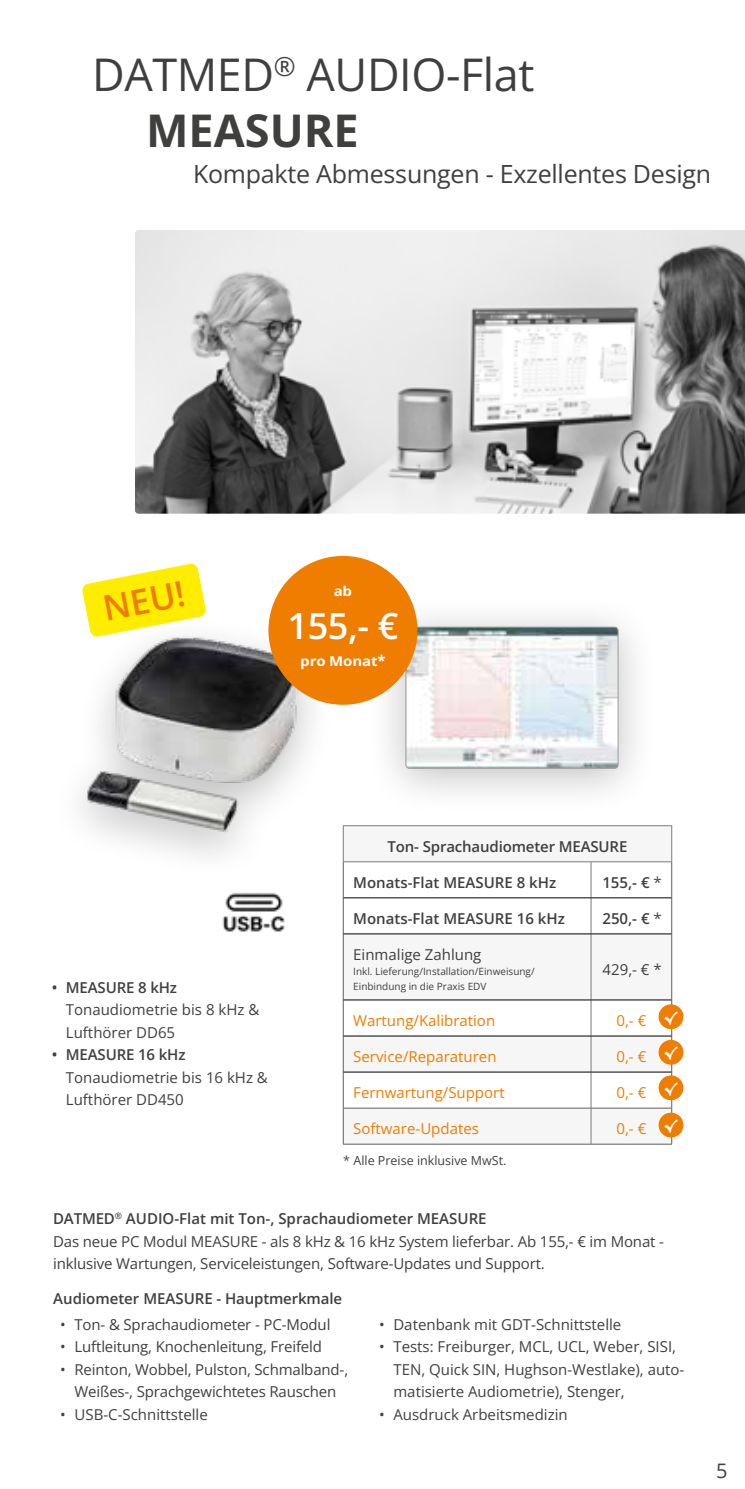
<style>
.page{position:relative;width:745px;height:1489px;background:#fff}
.page>*{position:absolute;margin:0;border:0;box-sizing:border-box;transform-origin:0 0}
.t1{font:45px "Open Sans";letter-spacing:-.01em;color:#3f3f3e}
.t2{font:700 45px "Open Sans";color:#3f3f3e}
.t3{font:600 36px "Open Sans";color:#fff}
.t4{font:600 35px "Open Sans";color:#ef7d00}
.t5{font:25px "Open Sans";letter-spacing:-.01em;color:#3f3f3e}
.t6{font:20px "Open Sans";color:#3f3f3e}
.t7{font:15px/22.5px "Open Sans";color:#3f3f3e}
.t8{font:600 15px "Open Sans";letter-spacing:-.005em;color:#3f3f3e}
.t9{font:15px "Open Sans";color:#ef7d00}
.t10{font:15px "Berlin Sans FB";color:#fff}
.t11{font:700 13.5px "Open Sans";letter-spacing:-.01em;color:#fff;scale:1.11 1}
.t12{font:12.5px "Open Sans";color:#3f3f3e}
.t13{font:10px/15px "Open Sans";color:#3f3f3e}
.s1{font-size:15px}
.s2{font-weight:400}
.s3{font-weight:600}
</style>
<div class="page">
<div style="left:365px;top:594px;width:293px;height:221px;background:#000;opacity:.25"></div>
<img style="left:405px;top:628px;width:212px;height:140px">
<div style="left:405px;top:626px;width:213px;height:142px;border:1px solid #9d9d9c;border-radius:4px"></div>
<img style="left:80px;top:637px;width:251px;height:215px">
<img style="left:222px;top:892px;width:63px;height:40px">
<div style="left:268px;top:556px;width:149px;height:148px;background:#ef7d00;border-radius:50%"></div>
<img style="left:135px;top:230px;width:609px;height:283px">
<svg style="left:343px;top:826px;width:328px;height:317px;fill:#f6f6f6"></svg>
<svg style="left:343px;top:862px;width:328px;height:71px"></svg>
<hr style="left:590px;top:862px;width:1px;height:35px;background:#7c7b7b">
<hr style="left:590px;top:898px;width:1px;height:35px;background:#7c7b7b">
<hr style="left:590px;top:934px;width:1px;height:65px;background:#7c7b7b">
<hr style="left:590px;top:1000px;width:1px;height:35px;background:#7c7b7b">
<hr style="left:590px;top:1036px;width:1px;height:35px;background:#7c7b7b">
<hr style="left:590px;top:1072px;width:1px;height:35px;background:#7c7b7b">
<hr style="left:590px;top:1108px;width:1px;height:35px;background:#7c7b7b">
<hr style="left:343px;top:825px;width:247px;height:1px;background:#7c7b7b">
<hr style="left:342px;top:826px;width:1px;height:35px;background:#7c7b7b">
<hr style="left:590px;top:825px;width:81px;height:1px;background:#7c7b7b">
<hr style="left:671px;top:826px;width:1px;height:35px;background:#7c7b7b">
<hr style="left:343px;top:861px;width:247px;height:1px;background:#7c7b7b">
<hr style="left:590px;top:861px;width:81px;height:1px;background:#7c7b7b">
<hr style="left:342px;top:862px;width:1px;height:35px;background:#5f5e5e">
<hr style="left:671px;top:862px;width:1px;height:35px;background:#5f5e5e">
<hr style="left:342px;top:897px;width:1px;height:36px;background:#5f5e5e">
<hr style="left:671px;top:897px;width:1px;height:36px;background:#5f5e5e">
<hr style="left:342px;top:933px;width:1px;height:66px;background:#5f5e5e">
<hr style="left:671px;top:933px;width:1px;height:66px;background:#5f5e5e">
<hr style="left:342px;top:999px;width:1px;height:36px;background:#5f5e5e">
<hr style="left:671px;top:999px;width:1px;height:36px;background:#5f5e5e">
<hr style="left:342px;top:1035px;width:1px;height:36px;background:#5f5e5e">
<hr style="left:671px;top:1035px;width:1px;height:36px;background:#5f5e5e">
<hr style="left:342px;top:1071px;width:1px;height:36px;background:#5f5e5e">
<hr style="left:671px;top:1071px;width:1px;height:36px;background:#5f5e5e">
<hr style="left:343px;top:1107px;width:247px;height:1px;background:#5f5e5e">
<hr style="left:342px;top:1108px;width:1px;height:35px;background:#5f5e5e">
<hr style="left:590px;top:1107px;width:81px;height:1px;background:#5f5e5e">
<hr style="left:671px;top:1108px;width:1px;height:35px;background:#5f5e5e">
<hr style="left:343px;top:1143px;width:247px;height:1px;background:#5f5e5e">
<hr style="left:590px;top:1143px;width:81px;height:1px;background:#5f5e5e">
<hr style="left:343px;top:897px;width:247px;height:1px;background:#000">
<hr style="left:590px;top:897px;width:81px;height:1px;background:#000">
<hr style="left:343px;top:933px;width:247px;height:1px;background:#000">
<hr style="left:590px;top:933px;width:81px;height:1px;background:#000">
<hr style="left:343px;top:999px;width:247px;height:1px;background:#000">
<hr style="left:590px;top:999px;width:81px;height:1px;background:#000">
<hr style="left:343px;top:1035px;width:247px;height:1px;background:#000">
<hr style="left:590px;top:1035px;width:81px;height:1px;background:#000">
<hr style="left:343px;top:1071px;width:247px;height:1px;background:#000">
<hr style="left:590px;top:1071px;width:81px;height:1px;background:#000">
<div style="left:658px;top:1039px;width:25px;height:25px;background:#ef7d00;border-radius:50%"></div>
<div style="left:658px;top:1075px;width:25px;height:25px;background:#ef7d00;border-radius:50%"></div>
<div style="left:658px;top:1112px;width:25px;height:25px;background:#ef7d00;border-radius:50%"></div>
<div style="left:658px;top:1004px;width:25px;height:25px;background:#ef7d00;border-radius:50%"></div>
<svg style="left:82px;top:563px;width:124px;height:74px"></svg>
<h1 class="t1" style="left:92px;top:43px;width:443px">DATMED<sup>®</sup> AUDIO-Flat</h1>
<h1 class="t2" style="left:146px;top:99px;width:214px">MEASURE</h1>
<h3 class="t5" style="left:193px;top:156px;width:519px">Kompakte Abmessungen - Exzellentes Design</h3>
<h3 class="t4" style="left:99px;top:585px;width:84px;rotate:-11deg">NEU!</h3>
<p class="t11" style="left:333px;top:581px;width:18px">ab</p>
<h2 class="t3" style="left:287px;top:601px;width:112px">155,- €</h2>
<p class="t11" style="left:300px;top:651px;width:78px">pro Monat<span class="s1">*</span></p>
<p class="t8" style="left:52px;top:976px;width:127px">• MEASURE 8 kHz</p>
<p class="t7" style="left:66px;top:997px;width:195px">Tonaudiometrie bis 8 kHz &amp;<br>Lufthörer DD65</p>
<p class="t8" style="left:52px;top:1044px;width:135px">• MEASURE 16 kHz</p>
<p class="t7" style="left:66px;top:1065px;width:203px">Tonaudiometrie bis 16 kHz &amp;<br>Lufthörer DD450</p>
<p class="t8" style="left:387px;top:836px;width:241px">Ton- Sprachaudiometer MEASURE</p>
<p class="t8" style="left:353px;top:872px;width:204px">Monats-Flat MEASURE 8 kHz</p>
<p class="t8" style="left:602px;top:872px;width:61px">155,- € <span class="s2">*</span></p>
<p class="t8" style="left:353px;top:908px;width:213px">Monats-Flat MEASURE 16 kHz</p>
<p class="t8" style="left:602px;top:908px;width:61px">250,- € <span class="s2">*</span></p>
<p class="t7" style="left:353px;top:942px;width:130px">Einmalige Zahlung</p>
<p class="t13" style="left:353px;top:963px;width:183px">Inkl. Lieferung/Installation/Einweisung/<br>Einbindung in die Praxis EDV</p>
<p class="t7" style="left:602px;top:957px;width:61px">429,- € *</p>
<p class="t9" style="left:353px;top:1010px;width:143px">Wartung/Kalibration</p>
<p class="t9" style="left:616px;top:1010px;width:31px">0,- €</p>
<p class="t9" style="left:353px;top:1046px;width:145px">Service/Reparaturen</p>
<p class="t9" style="left:616px;top:1046px;width:31px">0,- €</p>
<p class="t9" style="left:353px;top:1082px;width:153px">Fernwartung/Support</p>
<p class="t9" style="left:616px;top:1082px;width:31px">0,- €</p>
<p class="t9" style="left:353px;top:1118px;width:127px">Software-Updates</p>
<p class="t9" style="left:616px;top:1118px;width:31px">0,- €</p>
<p class="t12" style="left:343px;top:1152px;width:165px">* Alle Preise inklusive MwSt.</p>
<p class="t10" style="left:663px;top:1009px;width:16px">√</p>
<p class="t10" style="left:663px;top:1044px;width:16px">√</p>
<p class="t10" style="left:663px;top:1080px;width:16px">√</p>
<p class="t10" style="left:663px;top:1117px;width:16px">√</p>
<p class="t7" style="left:53px;top:1207px;width:612px"><span class="s3">DATMED</span><sup>®</sup> <span class="s3">AUDIO-Flat mit Ton-, Sprachaudiometer MEASURE<br></span>Das neue PC Modul MEASURE - als 8 kHz &amp; 16 kHz System lieferbar. Ab 155,- € im Monat - inklusive Wartungen, Serviceleistungen, Software-Updates und Support.</p>
<p class="t8" style="left:53px;top:1287px;width:290px">Audiometer MEASURE - Hauptmerkmale</p>
<p class="t7" style="left:60px;top:1312px;width:271px">• Ton- &amp; Sprachaudiometer - PC-Modul</p>
<p class="t7" style="left:60px;top:1334px;width:263px">• Luftleitung, Knochenleitung, Freifeld</p>
<p class="t7" style="left:60px;top:1357px;width:289px;text-align:center">• Reinton, Wobbel, Pulston, Schmalband-,<br>Weißes-, Sprachgewichtetes Rauschen</p>
<p class="t7" style="left:60px;top:1402px;width:149px">• USB-C-Schnittstelle</p>
<p class="t7" style="left:379px;top:1312px;width:243px">• Datenbank mit GDT-Schnittstelle</p>
<p class="t7" style="left:393px;top:1334px;width:292px;text-indent:-14px">• Tests: Freiburger, MCL, UCL, Weber, SISI,<br>TEN, Quick SIN, Hughson-Westlake), auto&shy;matisierte Audiometrie), Stenger,</p>
<p class="t7" style="left:379px;top:1402px;width:190px">• Ausdruck Arbeitsmedizin</p>
<h3 class="t6" style="left:715px;top:1456px;width:13px">5</h3>
</div>
